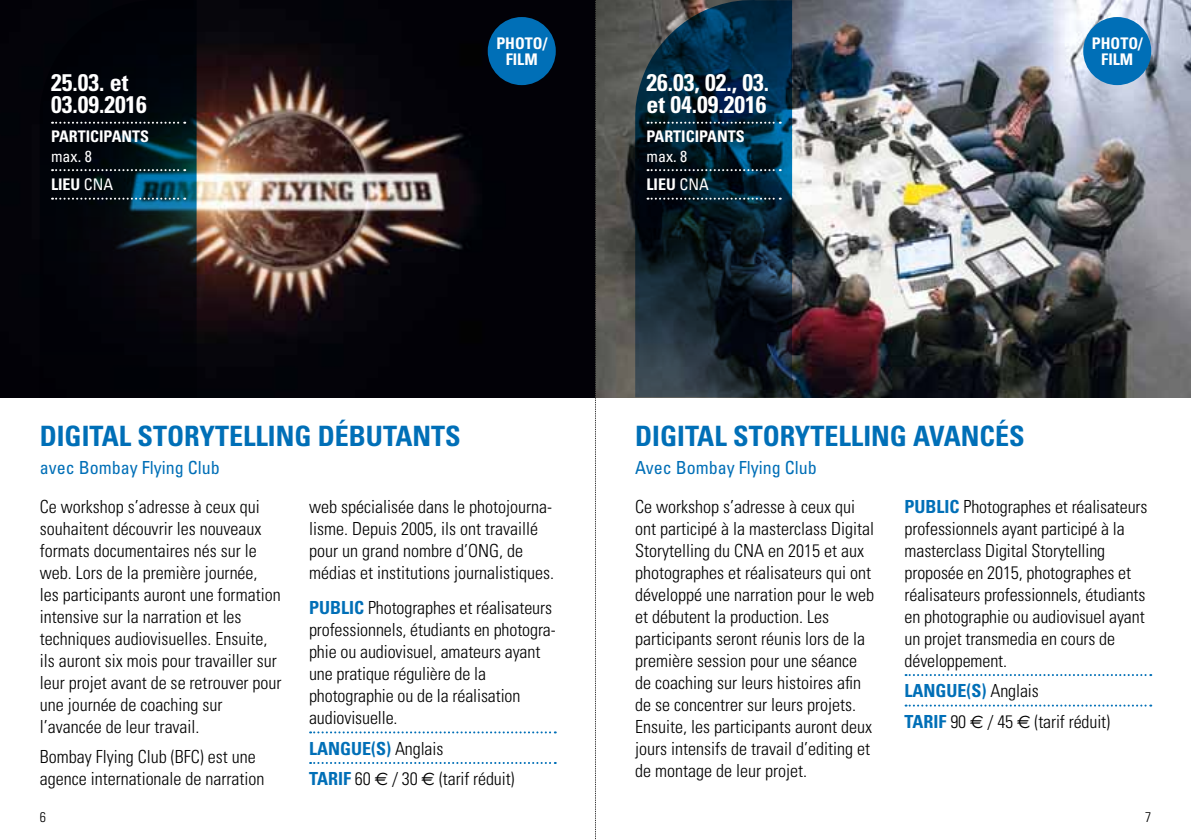
<style>
.page{position:relative;width:1191px;height:840px;background:#fff}
.page>*{position:absolute;margin:0;border:0;box-sizing:border-box;transform-origin:0 0}
.t1{font:700 condensed 28px "Univers LT Std";color:#006fb7}
.t2{font:700 condensed 24px/22px "Univers LT Std";color:#fff}
.t3{font:300 condensed 18px/22px "Univers LT Std";color:#000}
.t4{font:condensed 18px "Univers LT Std";color:#006fb7}
.t5{font:700 condensed 18px "Univers LT Std";color:#006fb7}
.t6{font:700 condensed 16px/16px "Univers LT Std";color:#fff;text-align:center}
.t7{font:condensed 16px/28.6px "Univers LT Std";color:#fff}
.t8{font:300 condensed 14px "Univers LT Std";color:#000}
.s1{font-weight:700}
.s2{font-weight:700;color:#006fb7}
.s3{font-family:"Euro Sans";font-weight:400;font-stretch:normal}
</style>
<div class="page">
<img style="left:0;top:0;width:595px;height:397px">
<svg style="left:38px;top:0;width:159px;height:397px;background:#030a11"></svg>
<svg style="left:52px;top:122px;width:133px;height:2px"></svg>
<svg style="left:52px;top:169px;width:133px;height:2px"></svg>
<svg style="left:52px;top:197px;width:133px;height:2px"></svg>
<hr style="left:144px;top:0;width:53px;height:1px;background:#006fb7">
<svg style="left:310px;top:731px;width:246px;height:2px"></svg>
<svg style="left:310px;top:762px;width:246px;height:1px"></svg>
<div style="left:488px;top:17px;width:68px;height:68px;background:#006fb7;border-radius:50%"></div>
<svg style="left:905px;top:674px;width:246px;height:1px"></svg>
<svg style="left:905px;top:704px;width:246px;height:2px"></svg>
<img style="left:596px;top:0;width:595px;height:397px">
<svg style="left:633px;top:0;width:159px;height:397px;background:#102736"></svg>
<svg style="left:647px;top:122px;width:133px;height:2px"></svg>
<svg style="left:647px;top:169px;width:133px;height:2px"></svg>
<svg style="left:647px;top:197px;width:133px;height:2px"></svg>
<div style="left:1083px;top:17px;width:68px;height:68px;background:#006fb7;border-radius:50%"></div>
<svg style="left:595px;top:0;width:1px;height:840px"></svg>
<h2 class="t2" style="left:51px;top:71px;width:97px">25.03. ET<br>03.09.2016</h2>
<p class="t6" style="left:51px;top:128px;width:100px">PARTICIPANTS</p>
<p class="t7" style="left:51px;top:141px;width:64px">max. 8<br><span class="s1">LIEU</span> CNA</p>
<p class="t6" style="left:496px;top:35px;width:52px">PHOTO/<br>FIL M</p>
<h2 class="t2" style="left:646px;top:71px;width:124px">26.03, 02., 03.<br>ET 04.09.2016</h2>
<p class="t6" style="left:646px;top:128px;width:99px">PARTICIPANTS</p>
<p class="t7" style="left:646px;top:141px;width:64px">max. 8<br><span class="s1">LIEU</span> CNA</p>
<p class="t6" style="left:1092px;top:35px;width:52px">PHOTO/<br>FIL M</p>
<h1 class="t1" style="left:40px;top:418px;width:422px">DIGITAL STORYTELLING DÉBUTANTS</h1>
<p class="t4" style="left:40px;top:455px;width:181px">avec Bombay Flying Club</p>
<p class="t3" style="left:40px;top:495px;width:243px">Ce workshop s’adresse à ceux qui souhaitent découvrir les nouveaux formats documentaires nés sur le web. Lors de la première journée,<br>les participants auront une formation intensive sur la narration et les techniques audiovisuelles. Ensuite, ils auront six mois pour travailler sur leur projet avant de se retrouver pour une journée de coaching sur l’avancée de leur travail.</p>
<p class="t3" style="left:40px;top:745px;width:226px">Bombay Flying Club (BFC) est une agence internationale de narration</p>
<p class="t3" style="left:309px;top:495px;width:246px">web spécialisée dans le photojourna&shy;lisme. Depuis 2005, ils ont travaillé pour un grand nombre d’ONG, de médias et institutions journalistiques.</p>
<p class="t3" style="left:309px;top:596px;width:248px"><span class="s2">PU BLIC</span> Photographes et réalisateurs professionnels, étudiants en photogra&shy;phie ou audiovisuel, amateurs ayant une pratique régulière de la photographie ou de la réalisation audiovisuelle.</p>
<p class="t5" style="left:309px;top:736px;width:12px">LANGUE</p>
<p class="t3" style="left:309px;top:732px;width:207px;line-height:30.6px;text-align:center"><span class="s2">(S)</span> Anglais<br><span class="s2">TARIF</span> 60 <span class="s3">€</span> / 30 <span class="s3">€</span> (tarif réduit)</p>
<h1 class="t1" style="left:635px;top:418px;width:296px">DIGITAL STORYTELLING AVANC</h1>
<h1 class="t1" style="left:995px;top:418px;width:31px">ÉS</h1>
<p class="t4" style="left:635px;top:455px;width:183px">Avec Bombay Flying Club</p>
<p class="t3" style="left:635px;top:495px;width:240px">Ce workshop s’adresse à ceux qui ont participé à la masterclass Digital Storytelling du CNA en 2015 et aux photographes et réalisateurs qui ont développé une narration pour le web et débutent la production. Les participants seront réunis lors de la première session pour une séance de coaching sur leurs histoires afin de se concentrer sur leurs projets.<br>Ensuite, les participants auront deux jours intensifs de travail d’editing et de montage de leur projet.</p>
<p class="t3" style="left:904px;top:495px;width:244px"><span class="s2">PU BLIC</span> Photographes et réalisateurs professionnels ayant participé à la masterclass Digital Storytelling proposée en 2015, photographes et réalisateurs professionnels, étudiants en photographie ou audiovisuel ayant un projet transmedia en cours de développement.</p>
<p class="t3" style="left:904px;top:675px;width:207px;line-height:30.6px;text-align:center"><span class="s2">(S)</span> Anglais<br><span class="s2">TARIF</span> 90 <span class="s3">€</span> / 45 <span class="s3">€</span> (tarif réduit)</p>
<p class="t5" style="left:904px;top:679px;width:12px">LANGUE</p>
<p class="t8" style="left:40px;top:808px;width:8px">6</p>
<p class="t8" style="left:1145px;top:808px;width:8px">7</p>
</div>
